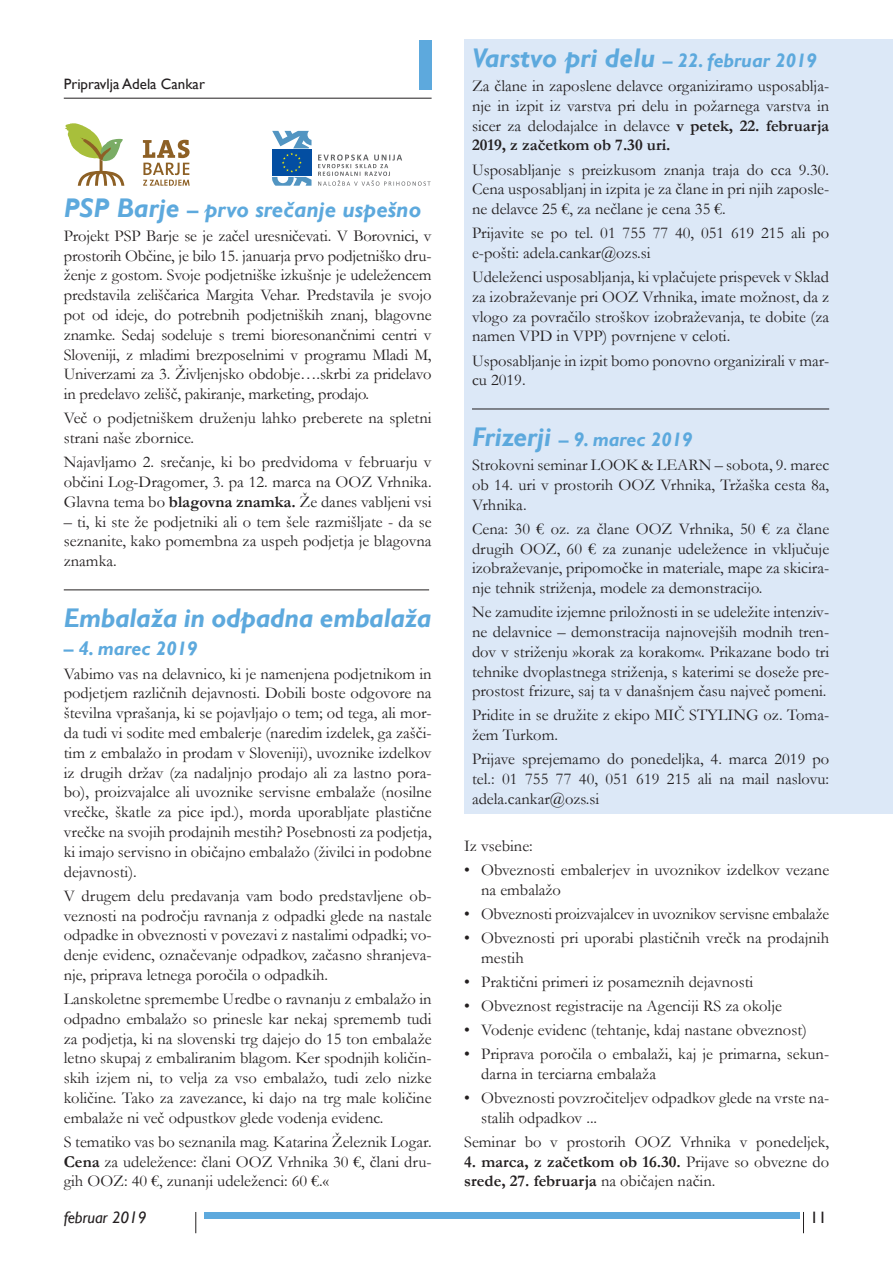
<style>
.page{position:relative;width:893px;height:1263px;background:#fff}
.page>*{position:absolute;margin:0;border:0;box-sizing:border-box;transform-origin:0 0}
.t1{font:italic 700 27px "Gill Sans";letter-spacing:-.01em;color:#5da9dd}
.t2{font:italic 700 22.5px "Gill Sans";color:#5da9dd}
.t3{font:italic 700 19.5px "Gill Sans";color:#5da9dd}
.t4{font:16.5px/19.8px "Garamond";color:#231f20;text-align:justify}
.t5{font:700 16.5px/19.8px "Garamond";color:#231f20}
.t6{font:italic 16.5px "Gill Sans";letter-spacing:-.01em;color:#231f20}
.t7{font:16.5px "Gill Sans";color:#231f20}
.t8{font:15px "Gill Sans";color:#231f20}
.s1{font-size:27px}
.s2{font-weight:700}
.s3{font-weight:400}
</style>
<div class="page">
<div style="left:464px;top:40px;width:429px;height:774px;background:#dce8f7"></div>
<svg style="left:803px;top:1212px;width:1px;height:21px"></svg>
<div style="left:204px;top:1212px;width:595px;height:6px;background:#5da9dd"></div>
<svg style="left:196px;top:1212px;width:1px;height:21px"></svg>
<hr style="left:64px;top:98px;width:368px;height:1px;background:#231f20">
<div style="left:419px;top:40px;width:13px;height:49px;background:#5da9dd"></div>
<hr style="left:472px;top:409px;width:357px;height:1px;background:#231f20">
<svg style="left:318px;top:154px;width:113px;height:32px"></svg>
<svg style="left:272px;top:131px;width:39px;height:55px"></svg>
<svg style="left:143px;top:140px;width:47px;height:46px"></svg>
<svg style="left:65px;top:123px;width:59px;height:63px"></svg>
<hr style="left:64px;top:589px;width:365px;height:1px;background:#231f20">
<p class="t8" style="left:64px;top:76px;width:143px">Pripravlja Adela Cankar</p>
<h2 class="t2" style="left:64px;top:196px;width:359px"><span class="s1">PSP Barje</span> – prvo srečanje uspešno</h2>
<p class="t4" style="left:64px;top:225px;width:369px">Projekt PSP Barje se je začel uresničevati. V Borovnici, v prostorih Občine, je bilo 15. januarja prvo podjetniško dru&shy;ženje z gostom. Svoje podjetniške izkušnje je udeležencem predstavila zeliščarica Margita Vehar. Predstavila je svojo pot od ideje, do potrebnih podjetniških znanj, blagovne znamke. Sedaj sodeluje s tremi bioresonančnimi centri v Sloveniji, z mladimi brezposelnimi v programu Mladi M, Univerzami za 3. Življenjsko obdobje….skrbi za pridelavo in predelavo zelišč, pakiranje, marketing, prodajo.</p>
<p class="t4" style="left:64px;top:408px;width:369px">Več o podjetniškem druženju lahko preberete na spletni strani naše zbornice.</p>
<p class="t4" style="left:64px;top:452px;width:369px">Najavljamo 2. srečanje, ki bo predvidoma v februarju v občini Log-Dragomer, 3. pa 12. marca na OOZ Vrhnika.<br>Glavna tema bo <span class="s2">blagovna znamka.</span> Že danes vabljeni vsi</p>
<p class="t4" style="left:64px;top:511px;width:369px">– ti, ki ste že podjetniki ali o tem šele razmišljate - da se seznanite, kako pomembna za uspeh podjetja je blagovna znamka.</p>
<h1 class="t1" style="left:64px;top:602px;width:369px">Embalaža in odpadna embalaža</h1>
<p class="t3" style="left:64px;top:637px;width:135px">– 4. marec 2019</p>
<p class="t4" style="left:64px;top:663px;width:369px">Vabimo vas na delavnico, ki je namenjena podjetnikom in podjetjem različnih dejavnosti. Dobili boste odgovore na številna vprašanja, ki se pojavljajo o tem; od tega, ali mor&shy;da tudi vi sodite med embalerje (naredim izdelek, ga zašči&shy;tim z embalažo in prodam v Sloveniji), uvoznike izdelkov iz drugih držav (za nadaljnjo prodajo ali za lastno pora&shy;bo), proizvajalce ali uvoznike servisne embalaže (nosilne vrečke, škatle za pice ipd.), morda uporabljate plastične vrečke na svojih prodajnih mestih? Posebnosti za podjetja, ki imajo servisno in običajno embalažo (živilci in podobne dejavnosti).</p>
<p class="t4" style="left:64px;top:885px;width:369px">V drugem delu predavanja vam bodo predstavljene ob&shy;veznosti na področju ravnanja z odpadki glede na nastale odpadke in obveznosti v povezavi z nastalimi odpadki; vo&shy;denje evidenc, označevanje odpadkov, začasno shranjeva&shy;nje, priprava letnega poročila o odpadkih.</p>
<p class="t4" style="left:64px;top:988px;width:369px">Lanskoletne spremembe Uredbe o ravnanju z embalažo in odpadno embalažo so prinesle kar nekaj sprememb tudi za podjetja, ki na slovenski trg dajejo do 15 ton embalaže letno skupaj z embaliranim blagom. Ker spodnjih količin&shy;skih izjem ni, to velja za vso embalažo, tudi zelo nizke količine. Tako za zavezance, ki dajo na trg male količine embalaže ni več odpustkov glede vodenja evidenc.</p>
<p class="t4" style="left:64px;top:1131px;width:369px">S tematiko vas bo seznanila mag. Katarina Železnik Logar.<br><span class="s2">Cena</span> za udeležence: člani OOZ Vrhnika 30 €, člani dru&shy;gih OOZ: 40 €, zunanji udeleženci: 60 €.«</p>
<p class="t3" style="left:472px;top:49px;width:346px"><span class="s1">Varstvo pri delu</span> – 22. februar 2019</p>
<p class="t4" style="left:472px;top:76px;width:359px">Za člane in zaposlene delavce organiziramo usposablja&shy;nje in izpit iz varstva pri delu in požarnega varstva in sicer za delodajalce in delavce <span class="s2">v petek, 22. februarja 2019, z začetkom ob 7.30 uri.</span></p>
<p class="t4" style="left:472px;top:159px;width:359px">Usposabljanje s preizkusom znanja traja do cca 9.30.<br>Cena usposabljanj in izpita je za člane in pri njih zaposle&shy;ne delavce 25 €, za nečlane je cena 35 €.</p>
<p class="t4" style="left:472px;top:223px;width:359px">Prijavite se po tel. 01 755 77 40, 051 619 215 ali po e-pošti: adela.cankar@ozs.si</p>
<p class="t4" style="left:472px;top:267px;width:359px">Udeleženci usposabljanja, ki vplačujete prispevek v Sklad za izobraževanje pri OOZ Vrhnika, imate možnost, da z vlogo za povračilo stroškov izobraževanja, te dobite (za namen VPD in VPP) povrnjene v celoti.</p>
<p class="t4" style="left:472px;top:350px;width:359px">Usposabljanje in izpit bomo ponovno organizirali v mar&shy;cu 2019.</p>
<p class="t3" style="left:472px;top:428px;width:222px"><span class="s1">Frizerji</span> – 9. marec 2019</p>
<p class="t4" style="left:472px;top:455px;width:359px">Strokovni seminar LOOK &amp; LEARN – sobota, 9. marec ob 14. uri v prostorih OOZ Vrhnika, Tržaška cesta 8a, Vrhnika.</p>
<p class="t4" style="left:472px;top:518px;width:359px">Cena: 30 € oz. za člane OOZ Vrhnika, 50 € za člane drugih OOZ, 60 € za zunanje udeležence in vključuje izobraževanje, pripomočke in materiale, mape za skicira&shy;nje tehnik striženja, modele za demonstracijo.</p>
<p class="t4" style="left:472px;top:602px;width:359px">Ne zamudite izjemne priložnosti in se udeležite intenziv&shy;ne delavnice – demonstracija najnovejših modnih tren&shy;dov v striženju »korak za korakom«. Prikazane bodo tri tehnike dvoplastnega striženja, s katerimi se doseže pre&shy;prostost frizure, saj ta v današnjem času največ pomeni.</p>
<p class="t4" style="left:472px;top:705px;width:359px">Pridite in se družite z ekipo MIČ STYLING oz. Toma&shy;žem Turkom.</p>
<p class="t4" style="left:472px;top:749px;width:359px">Prijave sprejemamo do ponedeljka, 4. marca 2019 po tel.: 01 755 77 40, 051 619 215 ali na mail naslovu: adela.cankar@ozs.si</p>
<p class="t4" style="left:464px;top:836px;width:70px">Iz vsebine:</p>
<p class="t4" style="left:481px;top:860px;width:350px;text-indent:-17px">• Obveznosti embalerjev in uvoznikov izdelkov vezane na embalažo</p>
<p class="t4" style="left:464px;top:903px;width:367px">• Obveznosti proizvajalcev in uvoznikov servisne embalaže</p>
<p class="t4" style="left:481px;top:927px;width:350px;text-indent:-17px">• Obveznosti pri uporabi plastičnih vrečk na prodajnih mestih</p>
<p class="t4" style="left:464px;top:971px;width:291px">• Praktični primeri iz posameznih dejavnosti</p>
<p class="t4" style="left:464px;top:995px;width:319px">• Obveznost registracije na Agenciji RS za okolje</p>
<p class="t4" style="left:464px;top:1019px;width:344px">• Vodenje evidenc (tehtanje, kdaj nastane obveznost)</p>
<p class="t4" style="left:481px;top:1044px;width:350px;text-indent:-17px">• Priprava poročila o embalaži, kaj je primarna, sekun&shy;darna in terciarna embalaža</p>
<p class="t4" style="left:481px;top:1087px;width:350px;text-indent:-17px">• Obveznosti povzročiteljev odpadkov glede na vrste na&shy;stalih odpadkov ...</p>
<p class="t4" style="left:464px;top:1131px;width:367px">Seminar bo v prostorih OOZ Vrhnika v ponedeljek,</p>
<p class="t5" style="left:464px;top:1151px;width:367px">4. marca, z začetkom ob 16.30. <span class="s3">Prijave so obvezne do </span>srede, 27. februarja <span class="s3">na običajen način.</span></p>
<p class="t6" style="left:64px;top:1208px;width:84px">februar 2019</p>
<p class="t7" style="left:810px;top:1208px;width:18px">11</p>
</div>
